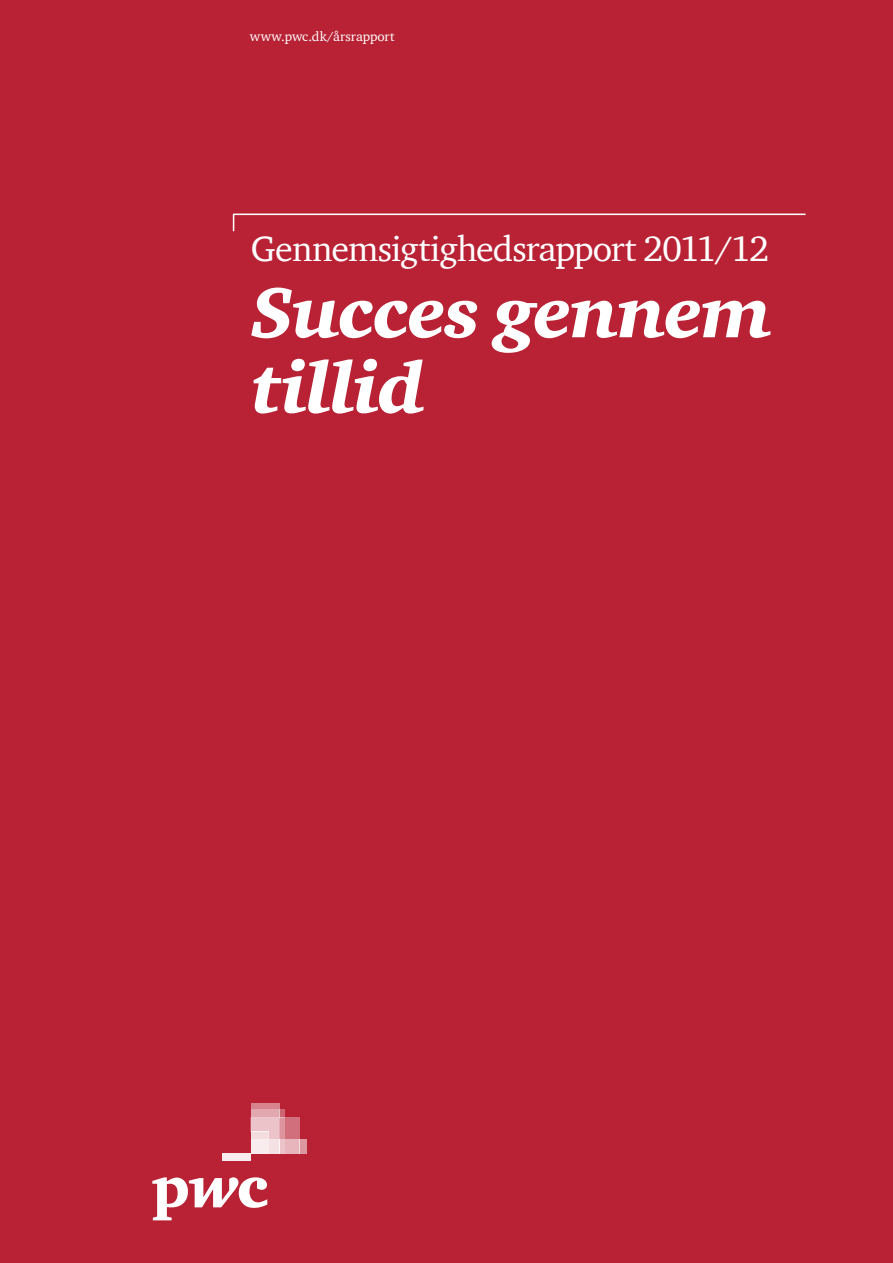
<style>
.page{position:relative;width:893px;height:1263px;background:#b82234}
.page>*{position:absolute;margin:0;border:0;box-sizing:border-box;transform-origin:0 0}
.t1{font:italic 900 72.45px/75.6px "ITC Charter Com";letter-spacing:-.02em;color:#fff}
.t2{font:36px "ITC Charter Com";letter-spacing:-.025em;color:#fff}
.t3{font:13.5px "ITC Charter Com";letter-spacing:.005em;color:#fff}
</style>
<div class="page">
<svg style="left:232px;top:213px;width:574px;height:19px"></svg>
<svg style="left:251px;top:1117px;width:28px;height:22px"></svg>
<div style="left:222px;top:1153px;width:29px;height:8px;background:#f9ecee"></div>
<svg style="left:152px;top:1177px;width:115px;height:43px"></svg>
<div style="left:251px;top:1139px;width:18px;height:14px;background:#f9ecee"></div>
<div style="left:269px;top:1139px;width:10px;height:14px;background:#f5e1e3"></div>
<div style="left:279px;top:1139px;width:6px;height:14px;background:#ebc3c8"></div>
<div style="left:285px;top:1139px;width:15px;height:14px;background:#e7b5bb"></div>
<div style="left:300px;top:1139px;width:7px;height:14px;background:#dd979f"></div>
<div style="left:285px;top:1117px;width:15px;height:22px;background:#d1707c"></div>
<div style="left:279px;top:1117px;width:6px;height:22px;background:#dc949d"></div>
<div style="left:251px;top:1132px;width:18px;height:7px;background:#f4dddf"></div>
<div style="left:279px;top:1109px;width:6px;height:8px;background:#cd6672"></div>
<div style="left:251px;top:1109px;width:28px;height:8px;background:#e3a8af"></div>
<div style="left:251px;top:1103px;width:28px;height:6px;background:#d7838d"></div>
<p class="t3" style="left:250px;top:28px;width:146px">www.pwc.dk/årsrapport</p>
<p class="t2" style="left:251px;top:227px;width:520px">Gennemsigtighedsrapport 2011/12</p>
<h1 class="t1" style="left:251px;top:274px;width:523px">Succes gennem tillid</h1>
</div>
